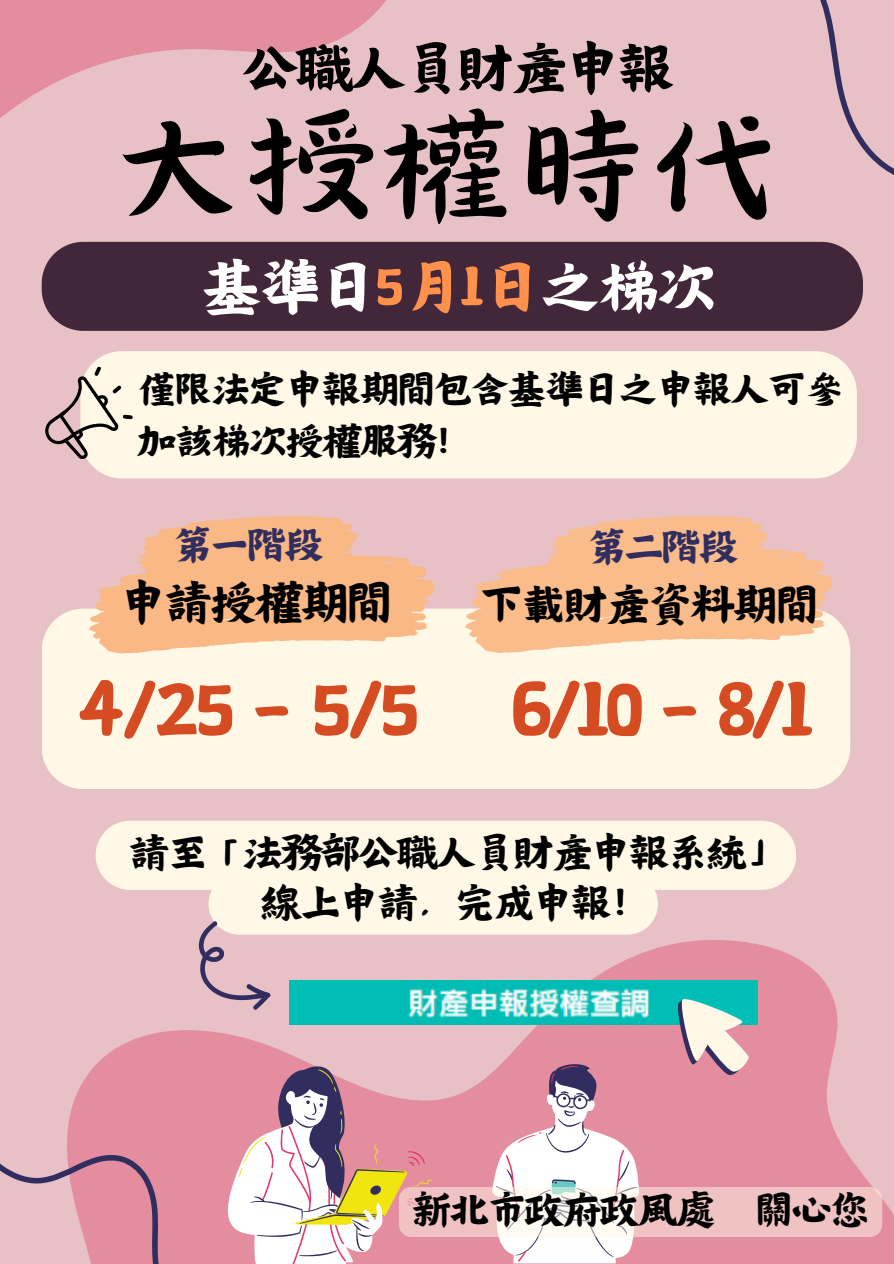
<style>
.page{position:relative;width:894px;height:1264px;background:#fff}
.page>*{position:absolute;margin:0;border:0;box-sizing:border-box;transform-origin:0 0}
.t1{font:137.55px "Canva Wander World";color:#000}
.t2{font:75px "Canva Wen";color:#d64c22}
.t3{font:53.85px "Canva Wen";color:#fff}
.t4{font:49.95px "Canva Wen";color:#000}
.t5{font:42px "Canva Wen";color:#000}
.t6{font:39px "Canva Wen";letter-spacing:.01em;color:#000}
.t7{font:36px "Canva Wen";color:#000}
.t8{font:35.1px "Canva Wen";color:#000}
.t9{font:34.8px "Canva Wen";color:#312e5f}
.t10{font:34.5px/51.8px "Canva Wen";color:#000}
.s1{color:#ff914d}
</style>
<div class="page">
<div style="left:0;top:0;width:893px;height:1263px;background:#e8c1c6"></div>
<svg style="left:0;top:0;width:386px;height:118px"></svg>
<svg style="left:820px;top:0;width:73px;height:175px"></svg>
<div style="left:91px;top:351px;width:765px;height:127px;background:#fff8e7"></div>
<svg style="left:45px;top:362px;width:93px;height:102px"></svg>
<div style="left:96px;top:820px;width:700px;height:69px;background:#fff8e7;border-radius:35px"></div>
<div style="left:42px;top:242px;width:820px;height:89px;background:#42273a"></div>
<div style="left:42px;top:608px;width:808px;height:181px;background:#fff8e7"></div>
<svg style="left:89px;top:516px;width:346px;height:138px"></svg>
<svg style="left:465px;top:516px;width:367px;height:137px"></svg>
<svg style="left:0;top:873px;width:881px;height:390px"></svg>
<p class="t4" style="left:243px;top:44px;width:431px">公職人員財產申報</p>
<p class="t1" style="left:109px;top:75px;width:673px">大授權時代</p>
<p class="t3" style="left:203px;top:261px;width:513px">基準日<span class="s1">5月1日</span>之梯次</p>
<p class="t10" style="left:138px;top:364px;width:705px">僅限法定申報期間包含基準日之申報人可參加該梯次授權服務！</p>
<p class="t9" style="left:173px;top:528px;width:151px">第一階段</p>
<p class="t5" style="left:121px;top:581px;width:272px">申請授權期間</p>
<p class="t9" style="left:587px;top:529px;width:151px">第二階段</p>
<p class="t6" style="left:480px;top:585px;width:339px">下載財產資料期間</p>
<p class="t2" style="left:79px;top:674px;width:340px">4/25－5/5</p>
<h4 class="t2" style="left:512px;top:674px;width:302px">6/10－8/1</h4>
<h3 class="t7" style="left:130px;top:835px;width:653px">請至「法務部公職人員財產申報系統」</h3>
<p class="t7" style="left:262px;top:884px;width:388px">線上申請，完成申報！</p>
<h1 class="t8" style="left:413px;top:1192px;width:456px">新北市政府政風處 關心您</h1>
</div>
